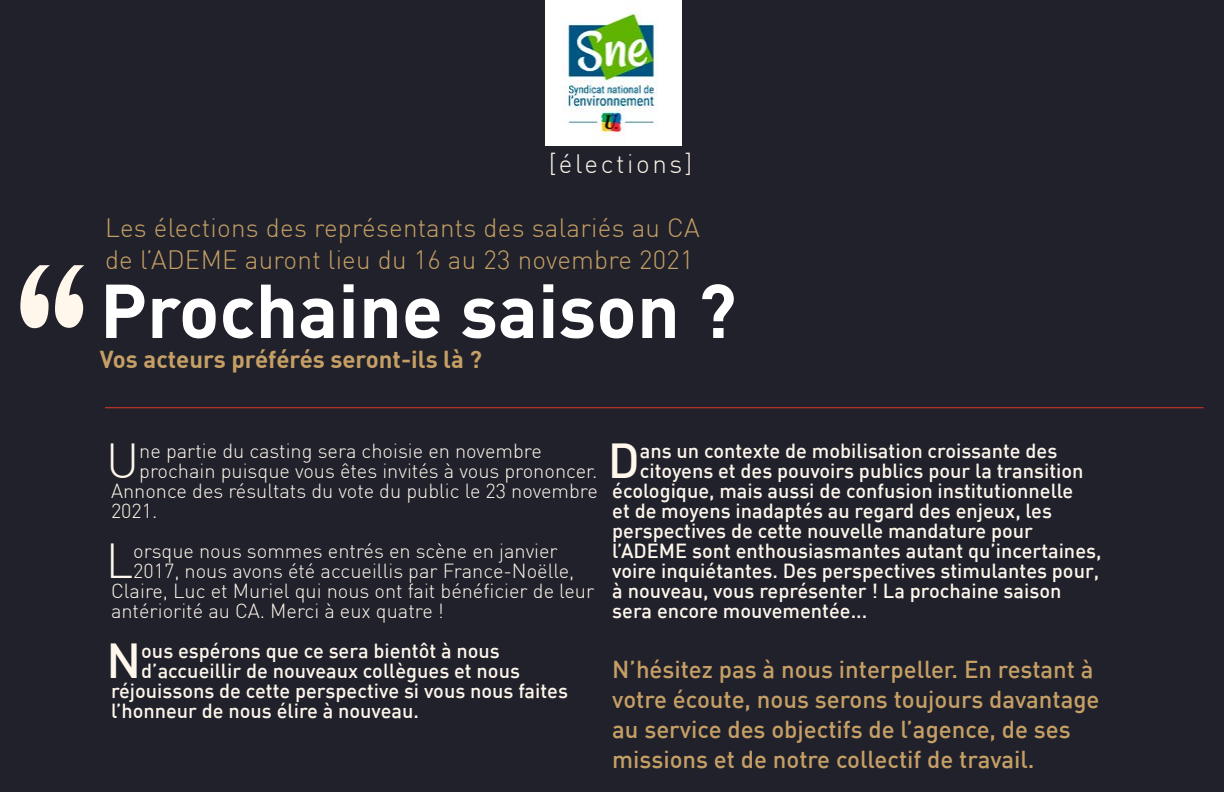
<style>
.page{position:relative;width:1224px;height:792px;background:#20212a}
.page>*{position:absolute;margin:0;border:0;box-sizing:border-box;transform-origin:0 0}
.Accroche{font:700 75px "DIN";color:#fff}
.Accroche-2{font:300 48.1px "DIN";color:#fff7ec}
.Accroche-3{font:500 48.1px "DIN";color:#fff7ec}
.Titre_de_chapitre{font:300 26px/31.2px "DIN";letter-spacing:.01em;color:#c59f65}
.Titre_de_chapitre-2{font:300 26px "DIN";letter-spacing:.1em;color:#fff7ec}
.Accroche-4{font:500 24px/30px "DIN";color:#c59f65}
.Accroche-5{font:700 24px "DIN";color:#c59f65}
.Accroche-6{font:500 20px "DIN";color:#fff7ec}
.Accroche-7{font:300 20px "DIN";color:#fff7ec}
</style>
<div class="page">
<hr style="left:105px;top:408px;width:1099px;height:1px;background:#e73628">
<svg style="left:20px;top:265px;width:64px;height:63px"></svg>
<img style="left:546px;top:0;width:135px;height:146px">
<p class="Titre_de_chapitre-2" style="left:549px;top:148px;width:145px">[élections]</p>
<p class="Titre_de_chapitre" style="left:105px;top:212px;width:596px">Les élections des représentants des salariés au CA de l’ADEME auront lieu du 16 au 23 novembre 2021</p>
<p class="Accroche" style="left:100px;top:262px;width:638px">Prochaine saison ?</p>
<p class="Accroche-5" style="left:100px;top:344px;width:384px">Vos acteurs préférés seront-ils là ?</p>
<p class="Accroche-2" style="left:106px;top:431px;width:35px">U</p>
<p class="Accroche-7" style="left:139px;top:438px;width:404px">ne partie du casting sera choisie en novembre</p>
<p class="Accroche-7" style="left:139px;top:458px;width:460px">prochain puisque vous êtes invités à vous prononcer.</p>
<p class="Accroche-7" style="left:111px;top:478px;width:488px">Annonce des résultats du vote du public le 23 novembre</p>
<p class="Accroche-7" style="left:111px;top:498px;width:48px">2021.</p>
<p class="Accroche-2" style="left:106px;top:531px;width:29px">L</p>
<p class="Accroche-7" style="left:133px;top:538px;width:426px">orsque nous sommes entrés en scène en janvier</p>
<p class="Accroche-7" style="left:133px;top:558px;width:443px">2017, nous avons été accueillis par France-Noëlle,</p>
<p class="Accroche-7" style="left:111px;top:578px;width:485px">Claire, Luc et Muriel qui nous ont fait bénéficier de leur</p>
<p class="Accroche-7" style="left:111px;top:598px;width:334px">antériorité au CA. Merci à eux quatre !</p>
<p class="Accroche-3" style="left:107px;top:630px;width:36px">N</p>
<p class="Accroche-6" style="left:141px;top:638px;width:360px">ous espérons que ce sera bientôt à nous</p>
<p class="Accroche-6" style="left:141px;top:658px;width:380px">d’accueillir de nouveaux collègues et nous</p>
<p class="Accroche-6" style="left:111px;top:678px;width:459px">réjouissons de cette perspective si vous nous faites</p>
<p class="Accroche-6" style="left:111px;top:698px;width:310px">l’honneur de nous élire à nouveau.</p>
<p class="Accroche-3" style="left:608px;top:430px;width:34px">D</p>
<p class="Accroche-6" style="left:640px;top:438px;width:419px">ans un contexte de mobilisation croissante des</p>
<p class="Accroche-6" style="left:640px;top:458px;width:445px">citoyens et des pouvoirs publics pour la transition</p>
<p class="Accroche-6" style="left:612px;top:478px;width:463px">écologique, mais aussi de confusion institutionnelle</p>
<p class="Accroche-6" style="left:612px;top:498px;width:441px">et de moyens inadaptés au regard des enjeux, les</p>
<p class="Accroche-6" style="left:612px;top:518px;width:422px">perspectives de cette nouvelle mandature pour</p>
<p class="Accroche-6" style="left:612px;top:538px;width:491px">l’ADEME sont enthousiasmantes autant qu’incertaines,</p>
<p class="Accroche-6" style="left:612px;top:558px;width:489px">voire inquiétantes. Des perspectives stimulantes pour,</p>
<p class="Accroche-6" style="left:612px;top:578px;width:451px">à nouveau, vous représenter ! La prochaine saison</p>
<p class="Accroche-6" style="left:612px;top:598px;width:257px">sera encore mouvementée...</p>
<p class="Accroche-4" style="left:612px;top:654px;width:489px">N’hésitez pas à nous interpeller. En restant à votre écoute, nous serons toujours davantage au service des objectifs de l’agence, de ses missions et de notre collectif de travail.</p>
</div>
